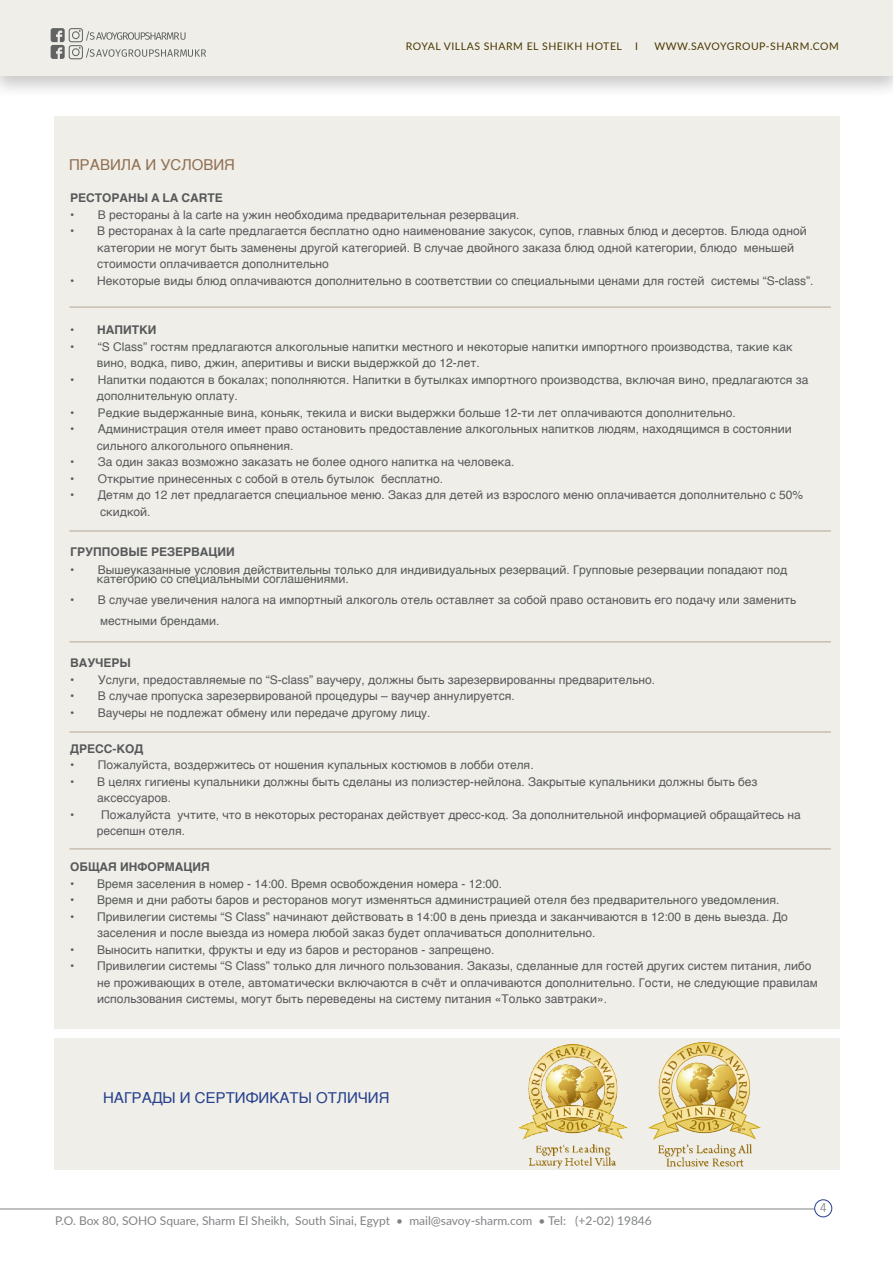
<style>
.page{position:relative;width:893px;height:1263px;background:#fff}
.page>*{position:absolute;margin:0;border:0;box-sizing:border-box;transform-origin:0 0}
.t1{font:15px "Helvetica";color:#253f8e}
.t2{font:15px "Helvetica";color:#916e50}
.t3{font:12px/16.5px "Helvetica";color:#57585a}
.t4{font:12px "Lato";color:#808285}
.t5{font:700 12px "Helvetica";color:#57585a}
.t6{font:12px "Pontano Sans";color:#808285}
.t7{font:10.5px "Lato";letter-spacing:.05em;color:#4a3800}
</style>
<div class="page">
<div style="left:0;top:0;width:893px;height:98px;background:#231f20;opacity:.24"></div>
<div style="left:0;top:0;width:893px;height:75px;background:#efeee8"></div>
<hr style="left:0;top:1208px;width:814px;height:1px;background:#808285">
<div style="left:814px;top:1199px;width:18px;height:18px;border:1px solid #253f8e;border-radius:50%"></div>
<div style="left:54px;top:117px;width:786px;height:1053px;background:#efeee8"></div>
<hr style="left:69px;top:306px;width:762px;height:2px;background:#c7beb0">
<hr style="left:69px;top:530px;width:762px;height:2px;background:#c7beb0">
<hr style="left:69px;top:641px;width:762px;height:1px;background:#c7beb0">
<hr style="left:69px;top:731px;width:762px;height:2px;background:#c7beb0">
<hr style="left:69px;top:848px;width:762px;height:2px;background:#c7beb0">
<div style="left:41px;top:1029px;width:822px;height:9px;background:#fff"></div>
<svg style="left:51px;top:28px;width:155px;height:31px"></svg>
<img style="left:649px;top:1043px;width:111px;height:124px">
<img style="left:519px;top:1044px;width:109px;height:125px">
<p class="t2" style="left:69px;top:153px;width:167px">ПРАВИЛА И УСЛОВИЯ</p>
<p class="t7" style="left:406px;top:39px;width:234px">ROYAL VILLAS SHARM EL SHEIKH HOTEL I</p>
<p class="t7" style="left:654px;top:39px;width:186px">WWW.SAVOYGROUP-SHARM.COM</p>
<p class="t5" style="left:70px;top:188px;width:154px">РЕСТОРАНЫ A LA CARTE</p>
<p class="t3" style="left:70px;top:207px;width:451px">• В рестораны à la carte на ужин необходима предварительная резервация.</p>
<p class="t3" style="left:97px;top:223px;width:711px;text-indent:-27px">• В ресторанах à la carte предлагается бесплатно одно наименование закусок, супов, главных блюд и десертов. Блюда одной категории не могут быть заменены другой категорией. В случае двойного заказа блюд одной категории, блюдо меньшей стоимости оплачивается дополнительно</p>
<p class="t3" style="left:70px;top:273px;width:745px">• Некоторые виды блюд оплачиваются дополнительно в соответствии со специальными ценами для гостей системы “S-class”.</p>
<p class="t5" style="left:70px;top:320px;width:88px">• НАПИТКИ</p>
<p class="t3" style="left:70px;top:339px;width:724px">• “S Class” гостям предлагаются алкогольные напитки местного и некоторые напитки импортного производства, такие как</p>
<p class="t3" style="left:97px;top:355px;width:384px">вино, водка, пиво, джин, аперитивы и виски выдержкой до 12-лет.</p>
<p class="t3" style="left:70px;top:372px;width:740px">• Напитки подаются в бокалах; пополняются. Напитки в бутылках импортного производства, включая вино, предлагаются за</p>
<p class="t3" style="left:97px;top:388px;width:142px">дополнительную оплату.</p>
<p class="t3" style="left:70px;top:405px;width:667px">• Редкие выдержанные вина, коньяк, текила и виски выдержки больше 12-ти лет оплачиваются дополнительно.</p>
<p class="t3" style="left:70px;top:421px;width:723px">• Администрация отеля имеет право остановить предоставление алкогольных напитков людям, находящимся в состоянии</p>
<p class="t3" style="left:97px;top:438px;width:198px">сильного алкогольного опьянения.</p>
<p class="t3" style="left:70px;top:454px;width:446px">• За один заказ возможно заказать не более одного напитка на человека.</p>
<p class="t3" style="left:70px;top:471px;width:375px">• Открытие принесенных с собой в отель бутылок бесплатно.</p>
<p class="t3" style="left:70px;top:487px;width:734px">• Детям до 12 лет предлагается специальное меню. Заказ для детей из взрослого меню оплачивается дополнительно с 50%</p>
<p class="t3" style="left:100px;top:504px;width:52px">скидкой.</p>
<p class="t5" style="left:70px;top:542px;width:166px">ГРУППОВЫЕ РЕЗЕРВАЦИИ</p>
<p class="t3" style="left:70px;top:562px;width:719px">• Вышеуказанные условия действительны только для индивидуальных резерваций. Групповые резервации попадают под</p>
<p class="t3" style="left:97px;top:571px;width:253px">категорию со специальными соглашениями.</p>
<p class="t3" style="left:70px;top:592px;width:727px">• В случае увеличения налога на импортный алкоголь отель оставляет за собой право остановить его подачу или заменить</p>
<p class="t3" style="left:100px;top:613px;width:121px">местными брендами.</p>
<p class="t5" style="left:70px;top:653px;width:62px">ВАУЧЕРЫ</p>
<p class="t3" style="left:70px;top:672px;width:586px">• Услуги, предоставляемые по “S-class” ваучеру, должны быть зарезервированны предварительно.</p>
<p class="t3" style="left:70px;top:688px;width:446px">• В случае пропуска зарезервированой процедуры – ваучер аннулируется.</p>
<p class="t3" style="left:70px;top:705px;width:362px">• Ваучеры не подлежат обмену или передаче другому лицу.</p>
<p class="t5" style="left:70px;top:739px;width:75px">ДРЕСС-КОД</p>
<p class="t3" style="left:70px;top:757px;width:465px">• Пожалуйста, воздержитесь от ношения купальных костюмов в лобби отеля.</p>
<p class="t3" style="left:97px;top:774px;width:662px;text-indent:-27px">• В целях гигиены купальники должны быть сделаны из полиэстер-нейлона. Закрытые купальники должны быть без аксессуаров.</p>
<p class="t3" style="left:70px;top:807px;width:732px">• Пожалуйста учтите, что в некоторых ресторанах действует дресс-код. За дополнительной информацией обращайтесь на</p>
<p class="t3" style="left:97px;top:823px;width:90px">ресепшн отеля.</p>
<p class="t5" style="left:70px;top:857px;width:141px">ОБЩАЯ ИНФОРМАЦИЯ</p>
<p class="t3" style="left:70px;top:876px;width:433px">• Время заселения в номер - 14:00. Время освобождения номера - 12:00.</p>
<p class="t3" style="left:70px;top:892px;width:711px">• Время и дни работы баров и ресторанов могут изменяться администрацией отеля без предварительного уведомления.</p>
<p class="t3" style="left:97px;top:909px;width:692px;text-indent:-27px">• Привилегии системы “S Class” начинают действовать в 14:00 в день приезда и заканчиваются в 12:00 в день выезда. До заселения и после выезда из номера любой заказ будет оплачиваться дополнительно.</p>
<p class="t3" style="left:70px;top:942px;width:426px">• Выносить напитки, фрукты и еду из баров и ресторанов - запрещено.</p>
<p class="t3" style="left:97px;top:958px;width:722px;text-indent:-27px">• Привилегии системы “S Class” только для личного пользования. Заказы, сделанные для гостей других систем питания, либо не проживающих в отеле, автоматически включаются в счёт и оплачиваются дополнительно. Гости, не следующие правилам использования системы, могут быть переведены на систему питания «Только завтраки».</p>
<p class="t1" style="left:103px;top:1086px;width:288px">НАГРАДЫ И СЕРТИФИКАТЫ ОТЛИЧИЯ</p>
<p class="t4" style="left:55px;top:1212px;width:598px">P.O. Box 80, SOHO Square, Sharm El Sheikh, South Sinai, Egypt • mail@savoy-sharm.com • Tel: (+2-02) 19846</p>
<p class="t6" style="left:820px;top:1200px;width:9px">4</p>
</div>
